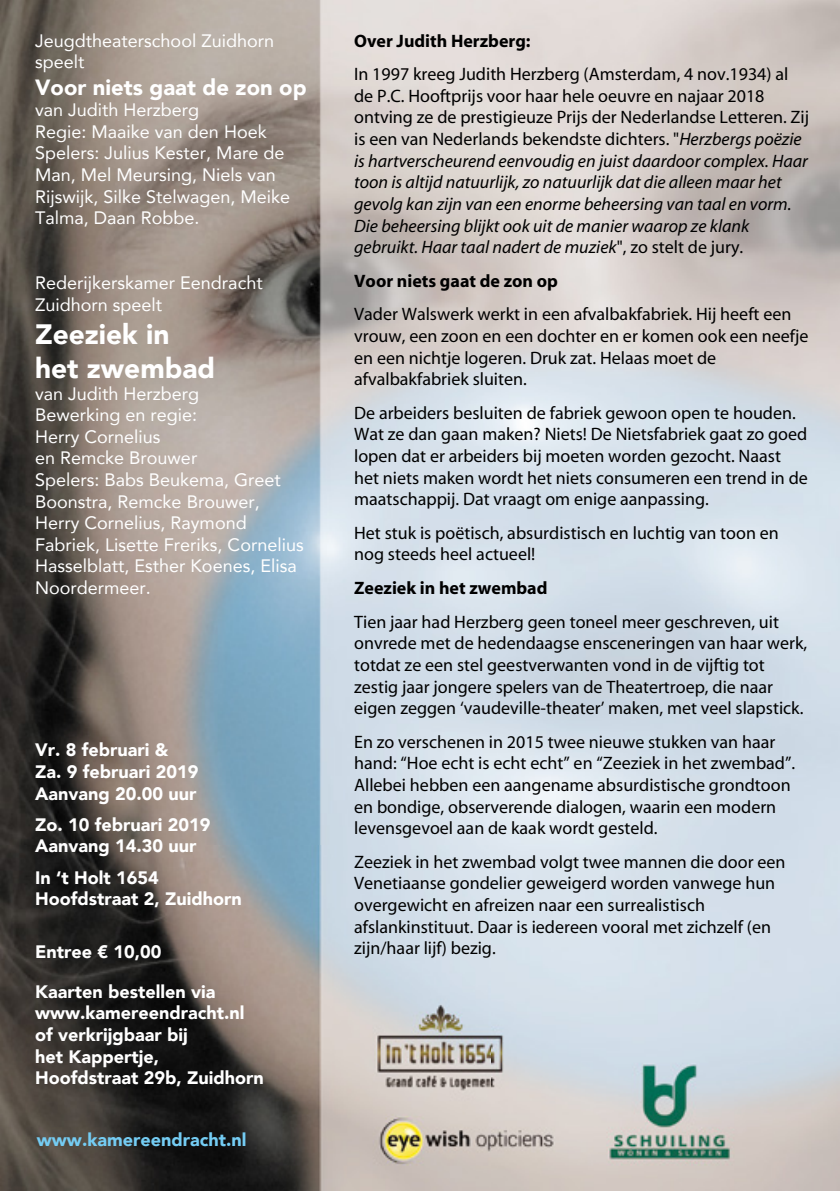
<style>
.page{position:relative;width:840px;height:1191px;background:#fff}
.page>*{position:absolute;margin:0;border:0;box-sizing:border-box;transform-origin:0 0}
.t1{font:900 28px/33.6px "Avenir";color:#fff}
.t2{font:900 22px "Avenir";color:#fff}
.t3{font:18px/21.6px "Myriad";color:#000}
.t4{font:italic 18px/21.6px "Myriad";color:#000}
.t5{font:18px/21.6px "Avenir";color:#fff}
.t6{font:900 18px/21.6px "Avenir";color:#fff}
.t7{font:700 18px "Myriad";color:#000}
.t8{font:900 18px "Avenir";color:#74ccf3}
.s1{font-style:normal}
</style>
<div class="page">
<img style="left:0;top:0;width:839px;height:1191px">
<p class="t5" style="left:35px;top:29px;width:240px">Jeugdtheaterschool Zuidhorn speelt</p>
<p class="t2" style="left:35px;top:68px;width:273px">Voor niets gaat de zon op</p>
<p class="t5" style="left:35px;top:99px;width:256px">van Judith Herzberg<br>Regie: Maaike van den Hoek<br>Spelers: Julius Kester, Mare de<br>Man, Mel Meursing, Niels van<br>Rijswijk, Silke Stelwagen, Meike<br>Talma, Daan Robbe.</p>
<p class="t5" style="left:35px;top:271px;width:229px">Rederijkerskamer Eendracht<br>Zuidhorn speelt</p>
<h1 class="t1" style="left:35px;top:317px;width:181px">Zeeziek in het zwembad</h1>
<p class="t5" style="left:35px;top:382px;width:270px">van Judith Herzberg<br>Bewerking en regie:<br>Herry Cornelius<br>en Remcke Brouwer<br>Spelers: Babs Beukema, Greet<br>Boonstra, Remcke Brouwer,<br>Herry Cornelius, Raymond<br>Fabriek, Lisette Freriks, Cornelius<br>Hasselblatt, Esther Koenes, Elisa<br>Noordermeer.</p>
<p class="t6" style="left:35px;top:739px;width:165px">Vr. 8 februari &amp;<br>Za. 9 februari 2019<br>Aanvang 20.00 uur</p>
<p class="t6" style="left:35px;top:813px;width:177px">Zo. 10 februari 2019<br>Aanvang 14.30 uur</p>
<p class="t6" style="left:35px;top:866px;width:208px">In ‘t Holt 1654<br>Hoofdstraat 2, Zuidhorn</p>
<p class="t6" style="left:35px;top:940px;width:128px">Entree € 10,00</p>
<p class="t6" style="left:35px;top:980px;width:230px">Kaarten bestellen via www.kamereendracht.nl of verkrijgbaar bij<br>het Kappertje,<br>Hoofdstraat 29b, Zuidhorn</p>
<p class="t8" style="left:37px;top:1124px;width:211px">www.kamereendracht.nl</p>
<p class="t7" style="left:354px;top:31px;width:178px">Over Judith Herzberg:</p>
<p class="t4" style="left:354px;top:64px;width:456px"><span class="s1">In 1997 kreeg Judith Herzberg (Amsterdam, 4 nov.1934) al de P.C. Hooftprijs voor haar hele oeuvre en najaar 2018 ontving ze de prestigieuze Prijs der Nederlandse Letteren. Zij is een van Nederlands bekendste dichters. "</span>Herzbergs poëzie is hartverscheurend eenvoudig en juist daardoor complex. Haar toon is altijd natuurlijk, zo natuurlijk dat die alleen maar het gevolg kan zijn van een enorme beheersing van taal en vorm.<br>Die beheersing blijkt ook uit de manier waarop ze klank gebruikt. Haar taal nadert de muziek<span class="s1">", zo stelt de jury.</span></p>
<p class="t7" style="left:354px;top:271px;width:205px">Voor niets gaat de zon op</p>
<p class="t3" style="left:354px;top:304px;width:455px">Vader Walswerk werkt in een afvalbakfabriek. Hij heeft een vrouw, een zoon en een dochter en er komen ook een neefje en een nichtje logeren. Druk zat. Helaas moet de afvalbakfabriek sluiten.</p>
<p class="t3" style="left:354px;top:403px;width:455px">De arbeiders besluiten de fabriek gewoon open te houden.<br>Wat ze dan gaan maken? Niets! De Nietsfabriek gaat zo goed lopen dat er arbeiders bij moeten worden gezocht. Naast het niets maken wordt het niets consumeren een trend in de maatschappij. Dat vraagt om enige aanpassing.</p>
<p class="t3" style="left:354px;top:523px;width:426px">Het stuk is poëtisch, absurdistisch en luchtig van toon en nog steeds heel actueel!</p>
<p class="t7" style="left:354px;top:579px;width:195px">Zeeziek in het zwembad</p>
<p class="t3" style="left:354px;top:611px;width:454px">Tien jaar had Herzberg geen toneel meer geschreven, uit onvrede met de hedendaagse ensceneringen van haar werk, totdat ze een stel geestverwanten vond in de vijftig tot zestig jaar jongere spelers van de Theatertroep, die naar eigen zeggen ‘vaudeville-theater’ maken, met veel slapstick.</p>
<p class="t3" style="left:354px;top:731px;width:442px">En zo verschenen in 2015 twee nieuwe stukken van haar hand: “Hoe echt is echt echt” en “Zeeziek in het zwembad”.<br>Allebei hebben een aangename absurdistische grondtoon en bondige, observerende dialogen, waarin een modern levensgevoel aan de kaak wordt gesteld.</p>
<p class="t3" style="left:354px;top:851px;width:432px">Zeeziek in het zwembad volgt twee mannen die door een Venetiaanse gondelier geweigerd worden vanwege hun overgewicht en afreizen naar een surrealistisch afslankinstituut. Daar is iedereen vooral met zichzelf (en zijn/haar lijf) bezig.</p>
</div>
